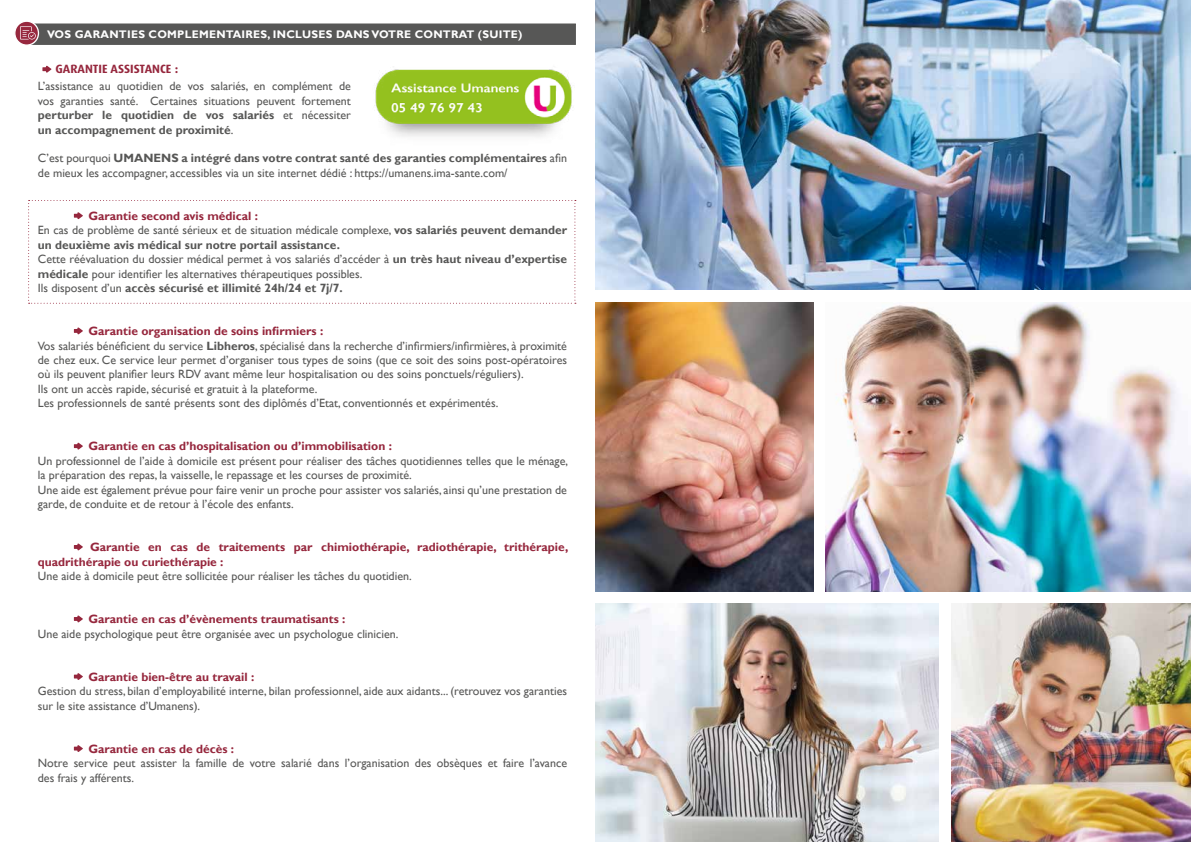
<style>
.page{position:relative;width:1191px;height:842px;background:#fff}
.page>*{position:absolute;margin:0;border:0;box-sizing:border-box;transform-origin:0 0}
.t1{font:12px/14.4px "Gill Sans";color:#575756}
.t2{font:700 12px/14.4px "Gill Sans";color:#96273d}
.t3{font:700 12px "Dax OT";color:#96273d}
.t4{font:700 11px "Gill Sans";letter-spacing:.025em;color:#fff}
.s1{font-weight:700}
.s2{font-weight:700;color:#96273d}
</style>
<div class="page">
<div style="left:31px;top:24px;width:544px;height:21px;background:#575756"></div>
<svg style="left:15px;top:21px;width:23px;height:24px"></svg>
<div style="left:14px;top:21px;width:25px;height:25px;border:1px solid #fff;border-radius:50%"></div>
<svg style="left:74px;top:327px;width:9px;height:7px"></svg>
<svg style="left:74px;top:443px;width:9px;height:6px"></svg>
<svg style="left:74px;top:543px;width:9px;height:7px"></svg>
<svg style="left:74px;top:615px;width:9px;height:7px"></svg>
<svg style="left:74px;top:673px;width:9px;height:7px"></svg>
<svg style="left:74px;top:745px;width:9px;height:7px"></svg>
<svg style="left:42px;top:66px;width:9px;height:7px"></svg>
<svg style="left:20px;top:26px;width:16px;height:13px"></svg>
<img style="left:374px;top:69px;width:198px;height:68px">
<img style="left:951px;top:604px;width:240px;height:238px">
<img style="left:825px;top:302px;width:366px;height:289px">
<img style="left:596px;top:604px;width:342px;height:238px">
<img style="left:596px;top:302px;width:217px;height:289px">
<img style="left:596px;top:0;width:595px;height:289px">
<svg style="left:28px;top:200px;width:548px;height:104px"></svg>
<p class="t4" style="left:47px;top:28px;width:477px">VOS GARANTIES COMPLEMENTAIRES, INCLUSES DANS VOTRE CONTRAT (SUITE)</p>
<p class="t3" style="left:56px;top:61px;width:124px">GARANTIE ASSISTANCE :</p>
<p class="t1" style="left:38px;top:79px;width:315px;text-align:justify">L’assistance au quotidien de vos salariés, en complément de vos garanties santé. Certaines situations peuvent fortement <span class="s1">perturber le quotidien de vos salariés</span> et nécessiter <span class="s1">un accompagnement de proximité</span>.</p>
<p class="t1" style="left:38px;top:151px;width:531px">C’est pourquoi <span class="s1">UMANENS a intégré dans votre contrat santé des garanties complémentaires</span> afin de mieux les accompagner, accessibles via un site internet dédié : https://umanens.ima-sante.com/</p>
<p class="t1" style="left:38px;top:209px;width:531px;text-indent:51px"><span class="s2">Garantie second avis médical :<br></span>En cas de problème de santé sérieux et de situation médicale complexe, <span class="s1">vos salariés peuvent demander un deuxième avis médical sur notre portail assistance.<br></span>Cette réévaluation du dossier médical permet à vos salariés d’accéder à <span class="s1">un très haut niveau d’expertise médicale</span> pour identifier les alternatives thérapeutiques possibles.<br>Ils disposent d’un <span class="s1">accès sécurisé et illimité 24h/24 et 7j/7.</span></p>
<p class="t1" style="left:38px;top:324px;width:531px;text-indent:51px"><span class="s2">Garantie organisation de soins infirmiers :<br></span>Vos salariés bénéficient du service <span class="s1">Libheros</span>, spécialisé dans la recherche d’infirmiers/infirmières, à proximité de chez eux. Ce service leur permet d’organiser tous types de soins (que ce soit des soins post-opératoires où ils peuvent planifier leurs RDV avant même leur hospitalisation ou des soins ponctuels/réguliers).<br>Ils ont un accès rapide, sécurisé et gratuit à la plateforme.<br>Les professionnels de santé présents sont des diplômés d’Etat, conventionnés et expérimentés.</p>
<p class="t2" style="left:88px;top:439px;width:305px">Garantie en cas d’hospitalisation ou d’immobilisation :</p>
<p class="t1" style="left:38px;top:454px;width:532px">Un professionnel de l’aide à domicile est présent pour réaliser des tâches quotidiennes telles que le ménage, la préparation des repas, la vaisselle, le repassage et les courses de proximité.<br>Une aide est également prévue pour faire venir un proche pour assister vos salariés, ainsi qu’une prestation de garde, de conduite et de retour à l’école des enfants.</p>
<p class="t2" style="left:38px;top:540px;width:532px;text-indent:52px">Garantie en cas de traitements par chimiothérapie, radiothérapie, trithérapie, quadrithérapie ou curiethérapie :</p>
<p class="t1" style="left:38px;top:569px;width:375px">Une aide à domicile peut être sollicitée pour réaliser les tâches du quotidien.</p>
<p class="t2" style="left:88px;top:612px;width:259px">Garantie en cas d’évènements traumatisants :</p>
<p class="t1" style="left:38px;top:627px;width:362px">Une aide psychologique peut être organisée avec un psychologue clinicien.</p>
<p class="t2" style="left:88px;top:670px;width:167px">Garantie bien-être au travail :</p>
<p class="t1" style="left:38px;top:684px;width:531px">Gestion du stress, bilan d’employabilité interne, bilan professionnel, aide aux aidants... (retrouvez vos garanties sur le site assistance d’Umanens).</p>
<p class="t2" style="left:88px;top:742px;width:147px">Garantie en cas de décès :</p>
<p class="t1" style="left:38px;top:756px;width:531px">Notre service peut assister la famille de votre salarié dans l’organisation des obsèques et faire l’avance des frais y afférents.</p>
</div>
